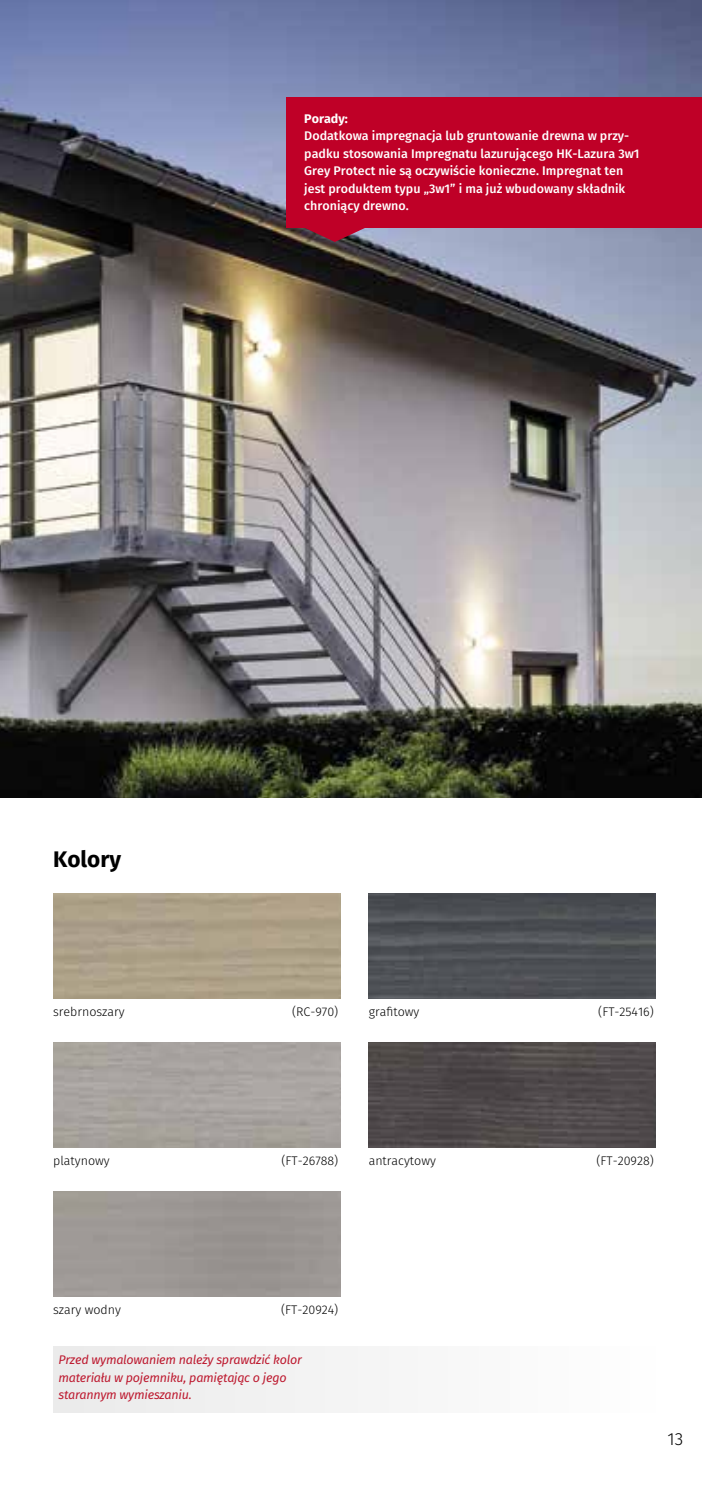
<style>
.page{position:relative;width:702px;height:1489px;background:#fff}
.page>*{position:absolute;margin:0;border:0;box-sizing:border-box;transform-origin:0 0}
.t1{font:700 22.5px "Fira Sans";color:#000}
.t2{font:300 17.5px "Fira Sans";color:#000}
.t3{font:500 12.5px/17.5px "Fira Sans";color:#fff}
.t4{font:300 12.5px "Fira Sans";color:#000}
.t5{font:italic 12.5px/17.5px "Fira Sans";letter-spacing:-.02em;color:#bd192f}
.t6{font:700 12.5px "Fira Sans";color:#fff}
</style>
<div class="page">
<img style="left:0;top:0;width:702px;height:797px">
<div style="left:287px;top:97px;width:415px;height:131px;background:#bf0027"></div>
<svg style="left:304px;top:228px;width:61px;height:14px"></svg>
<img style="left:368px;top:893px;width:288px;height:105px">
<img style="left:368px;top:1042px;width:288px;height:105px">
<div style="left:53px;top:1345px;width:603px;height:67px;background:#f4f4f4"></div>
<p class="t6" style="left:304px;top:109px;width:45px">Porady:</p>
<p class="t3" style="left:304px;top:127px;width:337px">Dodatkowa impregnacja lub gruntowanie drewna w przy&shy;padku stosowania Impregnatu lazurującego HK-Lazura 3w1<br>Grey Protect nie są oczywiście konieczne. Impregnat ten jest produktem typu „3w1” i ma już wbudowany składnik chroniący drewno.</p>
<h1 class="t1" style="left:53px;top:843px;width:69px">Kolory</h1>
<p class="t4" style="left:53px;top:1002px;width:73px">srebrnoszary</p>
<p class="t4" style="left:292px;top:1002px;width:48px">(RC-970)</p>
<p class="t4" style="left:368px;top:1002px;width:52px">grafitowy</p>
<p class="t4" style="left:598px;top:1002px;width:57px">(FT-25416)</p>
<p class="t4" style="left:53px;top:1151px;width:58px">platynowy</p>
<p class="t4" style="left:281px;top:1151px;width:58px">(FT-26788)</p>
<p class="t4" style="left:368px;top:1151px;width:69px">antracytowy</p>
<p class="t4" style="left:596px;top:1151px;width:59px">(FT-20928)</p>
<p class="t4" style="left:53px;top:1300px;width:69px">szary wodny</p>
<p class="t4" style="left:281px;top:1300px;width:59px">(FT-20924)</p>
<p class="t5" style="left:58px;top:1351px;width:245px">Przed wymalowaniem należy sprawdzić kolor materiału w pojemniku, pamiętając o jego starannym wymieszaniu.</p>
<h2 class="t2" style="left:667px;top:1425px;width:17px">13</h2>
</div>
